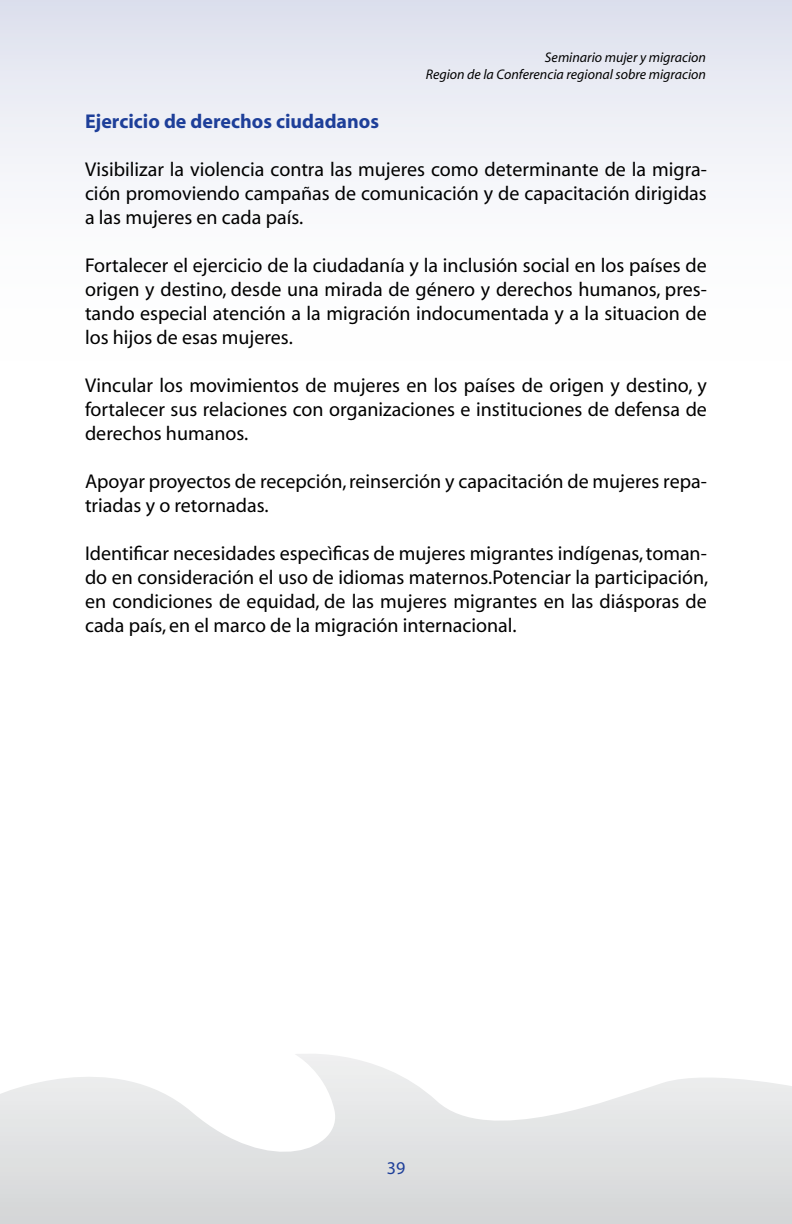
<style>
.page{position:relative;width:792px;height:1224px;background:#fff}
.page>*{position:absolute;margin:0;border:0;box-sizing:border-box;transform-origin:0 0}
.t1{font:20px/24px "Myriad";color:#000;text-align:justify}
.t2{font:700 20px "Myriad";color:#1e3f99}
.t3{font:18px "Myriad";color:#1e3f99}
.t4{font:italic 14px/16.8px "Myriad";color:#000;text-align:right}
</style>
<div class="page">
<svg style="left:0;top:1054px;width:792px;height:170px"></svg>
<div style="left:0;top:0;width:792px;height:361px;background:linear-gradient(to bottom,#e0e3ef,#fff)"></div>
<p class="t4" style="left:426px;top:50px;width:282px">Seminario mujer y migracion<br>Region de la Conferencia regional sobre migracion</p>
<p class="t2" style="left:85px;top:111px;width:296px">Ejercicio de derechos ciudadanos</p>
<p class="t1" style="left:85px;top:159px;width:623px">Visibilizar la violencia contra las mujeres como determinante de la migra&shy;ción promoviendo campañas de comunicación y de capacitación dirigidas a las mujeres en cada país.</p>
<p class="t1" style="left:85px;top:255px;width:623px">Fortalecer el ejercicio de la ciudadanía y la inclusión social en los países de origen y destino, desde una mirada de género y derechos humanos, pres&shy;tando especial atención a la migración indocumentada y a la situacion de los hijos de esas mujeres.</p>
<p class="t1" style="left:85px;top:375px;width:623px">Vincular los movimientos de mujeres en los países de origen y destino, y fortalecer sus relaciones con organizaciones e instituciones de defensa de derechos humanos.</p>
<p class="t1" style="left:85px;top:471px;width:623px">Apoyar proyectos de recepción, reinserción y capacitación de mujeres repa&shy;triadas y o retornadas.</p>
<p class="t1" style="left:85px;top:543px;width:625px">Identificar necesidades especìficas de mujeres migrantes indígenas, toman&shy;do en consideración el uso de idiomas maternos.Potenciar la participación, en condiciones de equidad, de las mujeres migrantes en las diásporas de cada país, en el marco de la migración internacional.</p>
<p class="t3" style="left:387px;top:1159px;width:20px">39</p>
</div>
